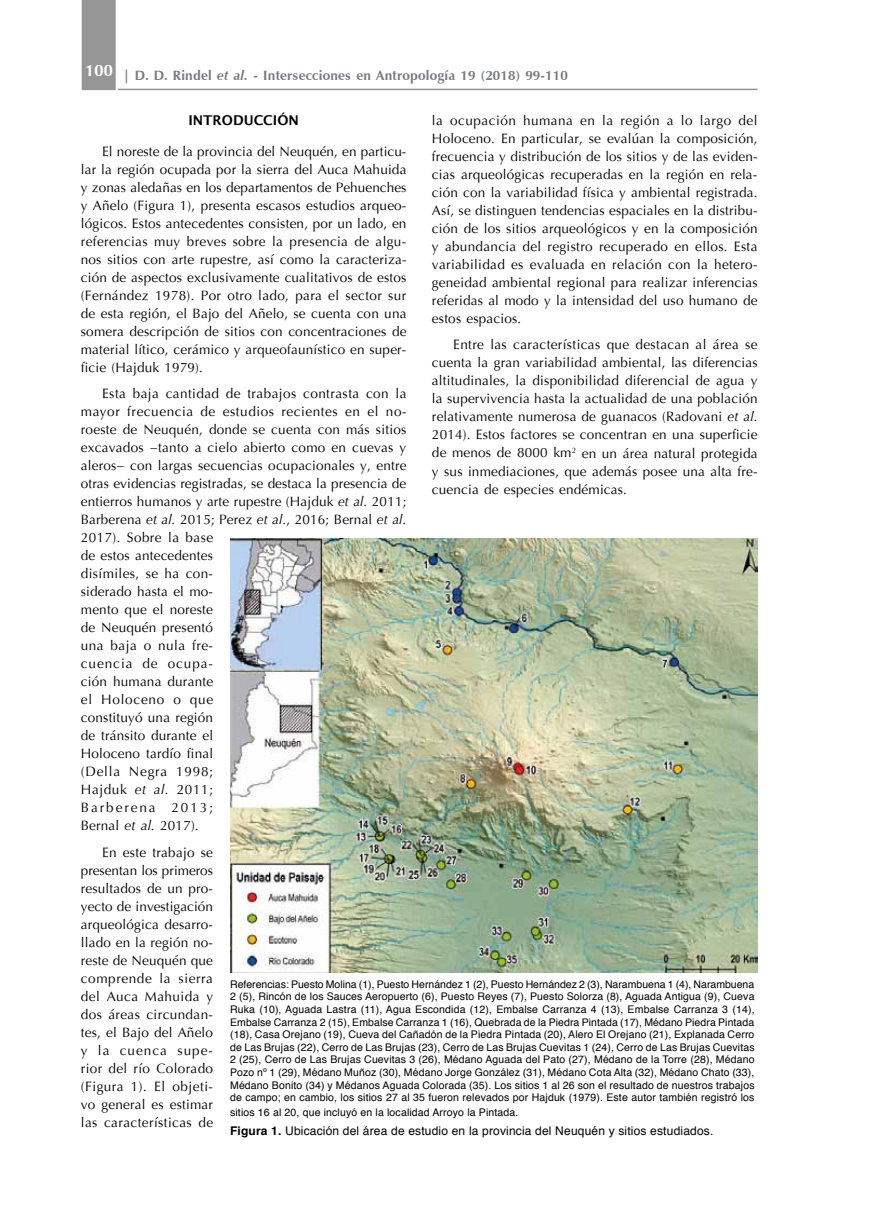
<style>
.page{position:relative;width:881px;height:1229px;background:#fff}
.page>*{position:absolute;margin:0;border:0;box-sizing:border-box;transform-origin:0 0}
.t1{font:13.5px/18px "Optima";letter-spacing:.015em;color:#000;text-align:justify}
.t2{font:700 13.5px "Zapf Humanist 601 BT";letter-spacing:.015em;color:#767b7f}
.t3{font:600 13.5px "Lucida Sans";color:#000}
.t4{font:12px "Helvetica";letter-spacing:.015em;color:#000}
.t5{font:10.5px/12.6px "Helvetica";letter-spacing:.015em;color:#000;text-align:justify}
.s1{font-style:italic}
.s2{font-size:10.65px}
.s3{font-weight:700}
</style>
<div class="page">
<hr style="left:118px;top:89px;width:639px;height:1px;background:#969696">
<div style="left:82px;top:0;width:34px;height:90px;background:#969696"></div>
<img style="left:230px;top:538px;width:527px;height:435px">
<p class="t2" style="left:85px;top:67px;width:484px"><sup>100</sup> | D. D. Rindel <span class="s1">et al.</span> - Intersecciones en Antropología 19 (2018) 99-110</p>
<p class="t1" style="left:432px;top:112px;width:327px">la ocupación humana en la región a lo largo del Holoceno. En particular, se evalúan la composición, frecuencia y distribución de los sitios y de las eviden&shy;cias arqueológicas recuperadas en la región en rela&shy;ción con la variabilidad física y ambiental registrada.<br>Así, se distinguen tendencias espaciales en la distribu&shy;ción de los sitios arqueológicos y en la composición y abundancia del registro recuperado en ellos. Esta variabilidad es evaluada en relación con la hetero&shy;geneidad ambiental regional para realizar inferencias referidas al modo y la intensidad del uso humano de estos espacios.</p>
<p class="t1" style="left:432px;top:336px;width:327px;text-indent:21px">Entre las características que destacan al área se cuenta la gran variabilidad ambiental, las diferencias altitudinales, la disponibilidad diferencial de agua y la supervivencia hasta la actualidad de una población relativamente numerosa de guanacos (Radovani <span class="s1">et al</span>.<br>2014). Estos factores se concentran en una superficie de menos de 8000 km<sup>2</sup> en un área natural protegida y sus inmediaciones, que además posee una alta fre&shy;cuencia de especies endémicas.</p>
<p class="t3" style="left:188px;top:113px;width:112px">INTRODUCCIÓN</p>
<p class="t1" style="left:81px;top:143px;width:327px;text-indent:21px">El noreste de la provincia del Neuquén, en particu&shy;lar la región ocupada por la sierra del Auca Mahuida y zonas aledañas en los departamentos de Pehuenches y Añelo (Figura 1), presenta escasos estudios arqueo&shy;lógicos. Estos antecedentes consisten, por un lado, en referencias muy breves sobre la presencia de algu&shy;nos sitios con arte rupestre, así como la caracteriza&shy;ción de aspectos exclusivamente cualitativos de estos (Fernández 1978). Por otro lado, para el sector sur de esta región, el Bajo del Añelo, se cuenta con una somera descripción de sitios con concentraciones de material lítico, cerámico y arqueofaunístico en super&shy;ficie (Hajduk 1979).</p>
<p class="t1" style="left:81px;top:385px;width:327px;text-align:left;text-indent:21px">Esta baja cantidad de trabajos contrasta con la mayor frecuencia de estudios recientes en el no&shy;roeste de Neuquén, donde se cuenta con más sitios excavados −tanto a cielo abierto como en cuevas y aleros− con largas secuencias ocupacionales y, entre otras evidencias registradas, se destaca la presencia de entierros humanos y arte rupestre (Hajduk <span class="s1">et al.</span> 2011;<br>Barberena <span class="s1">et al.</span> 2015; Perez <span class="s1">et al.</span>, 2016; Bernal <span class="s1">et al.<br></span>2017). Sobre la base<br>de estos antecedentes<br>disímiles, se ha con-<br>siderado hasta el mo-<br>mento que el noreste<br>de Neuquén presentó<br>una baja o nula fre-<br>cuencia de ocupa-<br>ción humana durante<br>el Holoceno o que<br>constituyó una región<br>de tránsito durante el<br>Holoceno tardío final<br>(Della Negra 1998;<br>Hajduk <span class="s1">et al.</span> 2011;<br>Barberena 2013;<br>Bernal <span class="s1">et al.</span> 2017).</p>
<p class="t1" style="left:81px;top:843px;width:134px;text-indent:21px">En este trabajo se presentan los primeros resultados de un pro&shy;yecto de investigación arqueológica desarro&shy;llado en la región no&shy;reste de Neuquén que comprende la sierra del Auca Mahuida y dos áreas circundan&shy;tes, el Bajo del Añelo y la cuenca supe&shy;rior del río Colorado (Figura 1). El objeti&shy;vo general es estimar las características de</p>
<p class="t5" style="left:230px;top:978px;width:526px">Referencias: Puesto Molina (1), Puesto Hernández 1 (2), Puesto Hernández 2 (3), Narambuena 1 (4), Narambuena 2 (5), Rincón de los Sauces Aeropuerto (6), Puesto Reyes (7), Puesto Solorza (8), Aguada Antigua (9), Cueva Ruka (10), Aguada Lastra (11), Agua Escondida (12), Embalse Carranza 4 (13), Embalse Carranza 3 (14), Embalse Carranza 2 (15), Embalse Carranza 1 (16), Quebrada de la Piedra Pintada (17), Médano Piedra Pintada (18), Casa Orejano (19), Cueva del Cañadón de la Piedra Pintada (20), Alero El Orejano (21), Explanada Cerro de Las Brujas (22), Cerro de Las Brujas (23), Cerro de Las Brujas Cuevitas 1 (24), Cerro de Las Brujas Cuevitas 2 (25), Cerro de Las Brujas Cuevitas 3 (26), Médano Aguada del Pato (27), Médano de la Torre (28), Médano Pozo nº 1 (29), Médano Muñoz (30), Médano Jorge González (31), Médano Cota Alta (32), Médano Chato (33), Médano Bonito (34) y Médanos Aguada Colorada (35). Los sitios 1 al 26 son el resultado de nuestros trabajos de campo; en cambio, los sitios 27 al 35 fueron relevados por Hajduk (1979). Este autor también registró los</p>
<p class="t5" style="left:230px;top:1106px;width:290px">sitios 16 al 20, que incluyó en la localidad Arroyo la Pintada<span class="s2">.</span></p>
<p class="t4" style="left:230px;top:1121px;width:484px"><span class="s3">Figura 1.</span> Ubicación del área de estudio en la provincia del Neuquén y sitios estudiados.</p>
</div>
